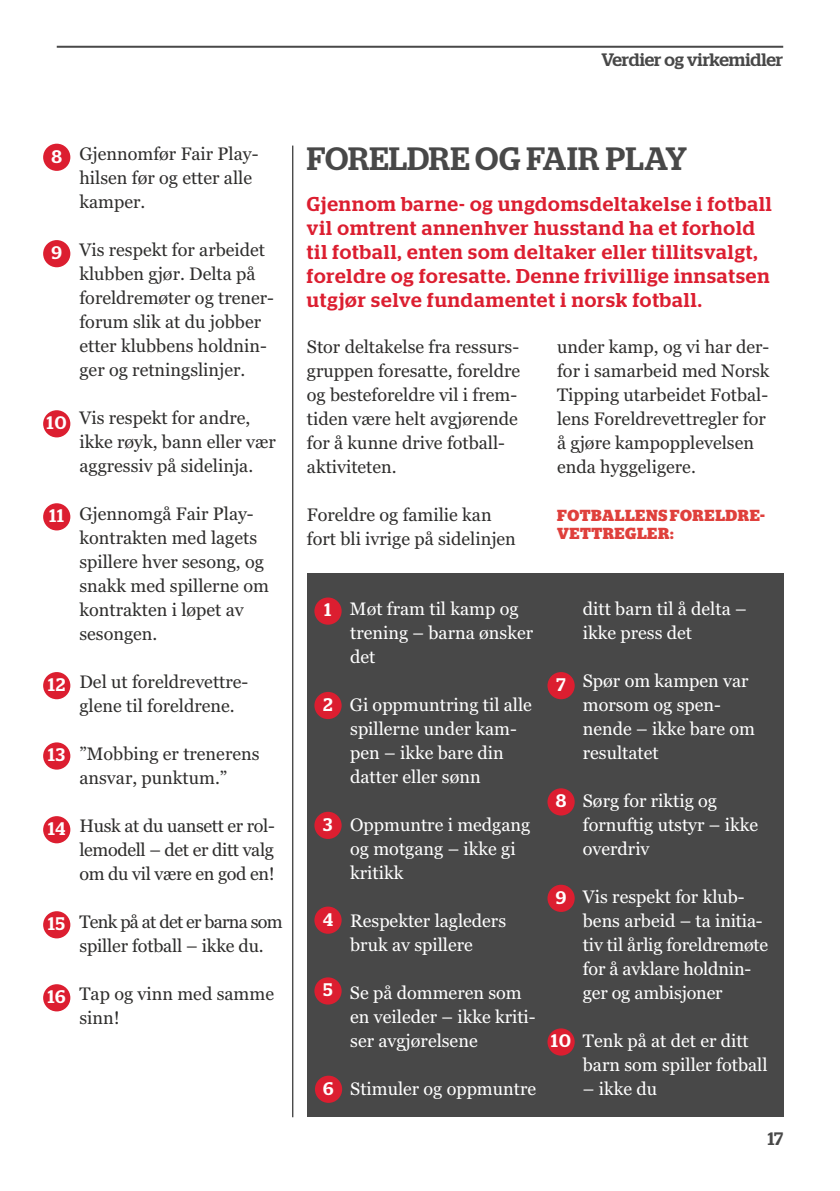
<style>
.page{position:relative;width:840px;height:1191px;background:#fff}
.page>*{position:absolute;margin:0;border:0;box-sizing:border-box;transform-origin:0 0}
.t1{font:500 32.2px "Stag";color:#484848}
.t2{font:500 20px/24px "Stag";letter-spacing:.05em;color:#dc1e30}
.t3{font:500 18.2px "Stag";letter-spacing:.05em;color:#fff}
.t4{font:18px/24px "Georgia";color:#2f2e2d}
.t5{font:18px/24px "Georgia";color:#fff}
.t6{font:500 18px "Stag";letter-spacing:-.005em;color:#484848}
.t7{font:700 16px/18px "Stag";letter-spacing:.03em;color:#df403c}
</style>
<div class="page">
<hr style="left:57px;top:46px;width:725px;height:2px;background:#484848">
<div style="left:307px;top:573px;width:475px;height:544px;background:#484848"></div>
<div style="left:314px;top:597px;width:27px;height:27px;background:#dc1e30;border-radius:50%"></div>
<div style="left:314px;top:692px;width:27px;height:27px;background:#dc1e30;border-radius:50%"></div>
<div style="left:314px;top:811px;width:27px;height:28px;background:#dc1e30;border-radius:50%"></div>
<div style="left:314px;top:906px;width:27px;height:27px;background:#dc1e30;border-radius:50%"></div>
<div style="left:314px;top:977px;width:27px;height:27px;background:#dc1e30;border-radius:50%"></div>
<div style="left:315px;top:1075px;width:27px;height:27px;background:#dc1e30;border-radius:50%"></div>
<div style="left:547px;top:672px;width:27px;height:27px;background:#dc1e30;border-radius:50%"></div>
<div style="left:547px;top:788px;width:27px;height:27px;background:#dc1e30;border-radius:50%"></div>
<div style="left:547px;top:884px;width:27px;height:28px;background:#dc1e30;border-radius:50%"></div>
<div style="left:547px;top:1028px;width:27px;height:27px;background:#dc1e30;border-radius:50%"></div>
<div style="left:43px;top:144px;width:27px;height:27px;background:#dc1e30;border-radius:50%"></div>
<div style="left:43px;top:240px;width:27px;height:27px;background:#dc1e30;border-radius:50%"></div>
<div style="left:43px;top:410px;width:27px;height:27px;background:#dc1e30;border-radius:50%"></div>
<div style="left:43px;top:503px;width:27px;height:27px;background:#dc1e30;border-radius:50%"></div>
<div style="left:43px;top:672px;width:27px;height:27px;background:#dc1e30;border-radius:50%"></div>
<div style="left:43px;top:742px;width:27px;height:27px;background:#dc1e30;border-radius:50%"></div>
<div style="left:43px;top:816px;width:27px;height:27px;background:#dc1e30;border-radius:50%"></div>
<div style="left:43px;top:911px;width:27px;height:27px;background:#dc1e30;border-radius:50%"></div>
<div style="left:43px;top:984px;width:27px;height:27px;background:#dc1e30;border-radius:50%"></div>
<hr style="left:292px;top:146px;width:1px;height:971px;background:#000">
<p class="t6" style="left:601px;top:49px;width:183px">Verdier og virkemidler</p>
<p class="t3" style="left:51px;top:145px;width:12px">8</p>
<p class="t3" style="left:51px;top:242px;width:12px">9</p>
<p class="t3" style="left:47px;top:412px;width:21px">10</p>
<p class="t3" style="left:49px;top:505px;width:16px">11</p>
<p class="t3" style="left:48px;top:674px;width:19px">12</p>
<p class="t3" style="left:48px;top:744px;width:18px">13</p>
<p class="t3" style="left:48px;top:818px;width:19px">14</p>
<p class="t3" style="left:48px;top:913px;width:18px">15</p>
<p class="t3" style="left:48px;top:986px;width:19px">16</p>
<p class="t4" style="left:79px;top:142px;width:180px">Gjennomfør Fair Play&shy;hilsen før og etter alle kamper.</p>
<p class="t4" style="left:79px;top:238px;width:196px">Vis respekt for arbeidet klubben gjør. Delta på foreldremøter og trener&shy;forum slik at du jobber etter klubbens holdnin&shy;ger og retningslinjer.</p>
<p class="t4" style="left:79px;top:406px;width:198px">Vis respekt for andre, ikke røyk, bann eller vær aggressiv på sidelinja.</p>
<p class="t4" style="left:79px;top:502px;width:191px">Gjennomgå Fair Play&shy;kontrakten med lagets spillere hver sesong, og snakk med spillerne om kontrakten i løpet av sesongen.</p>
<p class="t4" style="left:79px;top:670px;width:170px">Del ut foreldrevettre&shy;glene til foreldrene.</p>
<p class="t4" style="left:79px;top:742px;width:181px">”Mobbing er trenerens ansvar, punktum.”</p>
<p class="t4" style="left:79px;top:814px;width:197px;text-align:justify">Husk at du uansett er rol&shy;lemodell – det er ditt valg om du vil være en god en!</p>
<p class="t4" style="left:79px;top:910px;width:204px">Tenk på at det er barna som spiller fotball – ikke du.</p>
<p class="t4" style="left:79px;top:982px;width:196px">Tap og vinn med samme sinn!</p>
<h1 class="t1" style="left:307px;top:139px;width:381px">FORELDRE OG FAIR PLAY</h1>
<p class="t2" style="left:307px;top:191px;width:466px">Gjennom barne- og ungdomsdeltakelse i fotball vil omtrent annenhver husstand ha et forhold til fotball, enten som deltaker eller tillitsvalgt, foreldre og foresatte. Denne frivillige innsatsen utgjør selve fundamentet i norsk fotball.</p>
<p class="t4" style="left:307px;top:335px;width:215px">Stor deltakelse fra ressurs&shy;gruppen foresatte, foreldre og besteforeldre vil i frem&shy;tiden være helt avgjørende for å kunne drive fotball&shy;aktiviteten.</p>
<p class="t4" style="left:307px;top:502px;width:210px">Foreldre og familie kan fort bli ivrige på sidelinjen</p>
<p class="t4" style="left:556px;top:334px;width:214px">under kamp, og vi har der&shy;for i samarbeid med Norsk<br>Tipping utarbeidet Fotbal&shy;lens Foreldrevettregler for å gjøre kampopplevelsen enda hyggeligere.</p>
<p class="t7" style="left:557px;top:506px;width:209px">FOTBALLENS FORELDRE-<br>VETTREGLER:</p>
<p class="t3" style="left:324px;top:599px;width:8px">1</p>
<p class="t3" style="left:323px;top:693px;width:11px">2</p>
<p class="t3" style="left:323px;top:813px;width:11px">3</p>
<p class="t3" style="left:323px;top:908px;width:11px">4</p>
<p class="t3" style="left:323px;top:979px;width:11px">5</p>
<p class="t3" style="left:323px;top:1077px;width:12px">6</p>
<p class="t5" style="left:350px;top:597px;width:184px">Møt fram til kamp og trening – barna ønsker det</p>
<p class="t5" style="left:350px;top:693px;width:183px">Gi oppmuntring til alle spillerne under kam&shy;pen – ikke bare din datter eller sønn</p>
<p class="t5" style="left:350px;top:813px;width:181px">Oppmuntre i medgang og motgang – ikke gi kritikk</p>
<p class="t5" style="left:350px;top:909px;width:157px">Respekter lagleders bruk av spillere</p>
<p class="t5" style="left:350px;top:981px;width:187px">Se på dommeren som en veileder – ikke kriti&shy;ser avgjørelsene</p>
<p class="t5" style="left:350px;top:1077px;width:187px">Stimuler og oppmuntre</p>
<p class="t3" style="left:556px;top:674px;width:11px">7</p>
<p class="t3" style="left:555px;top:790px;width:12px">8</p>
<p class="t3" style="left:555px;top:886px;width:12px">9</p>
<p class="t3" style="left:551px;top:1030px;width:21px">10</p>
<p class="t5" style="left:582px;top:597px;width:165px">ditt barn til å delta – ikke press det</p>
<p class="t5" style="left:582px;top:669px;width:173px">Spør om kampen var morsom og spen&shy;nende – ikke bare om resultatet</p>
<p class="t5" style="left:582px;top:789px;width:177px">Sørg for riktig og fornuftig utstyr – ikke overdriv</p>
<p class="t5" style="left:582px;top:885px;width:187px">Vis respekt for klub&shy;bens arbeid – ta initia&shy;tiv til årlig foreldremøte for å avklare holdnin&shy;ger og ambisjoner</p>
<p class="t5" style="left:582px;top:1029px;width:186px">Tenk på at det er ditt barn som spiller fotball</p>
<p class="t5" style="left:582px;top:1077px;width:76px">– ikke du</p>
<p class="t6" style="left:767px;top:1127px;width:17px">17</p>
</div>
